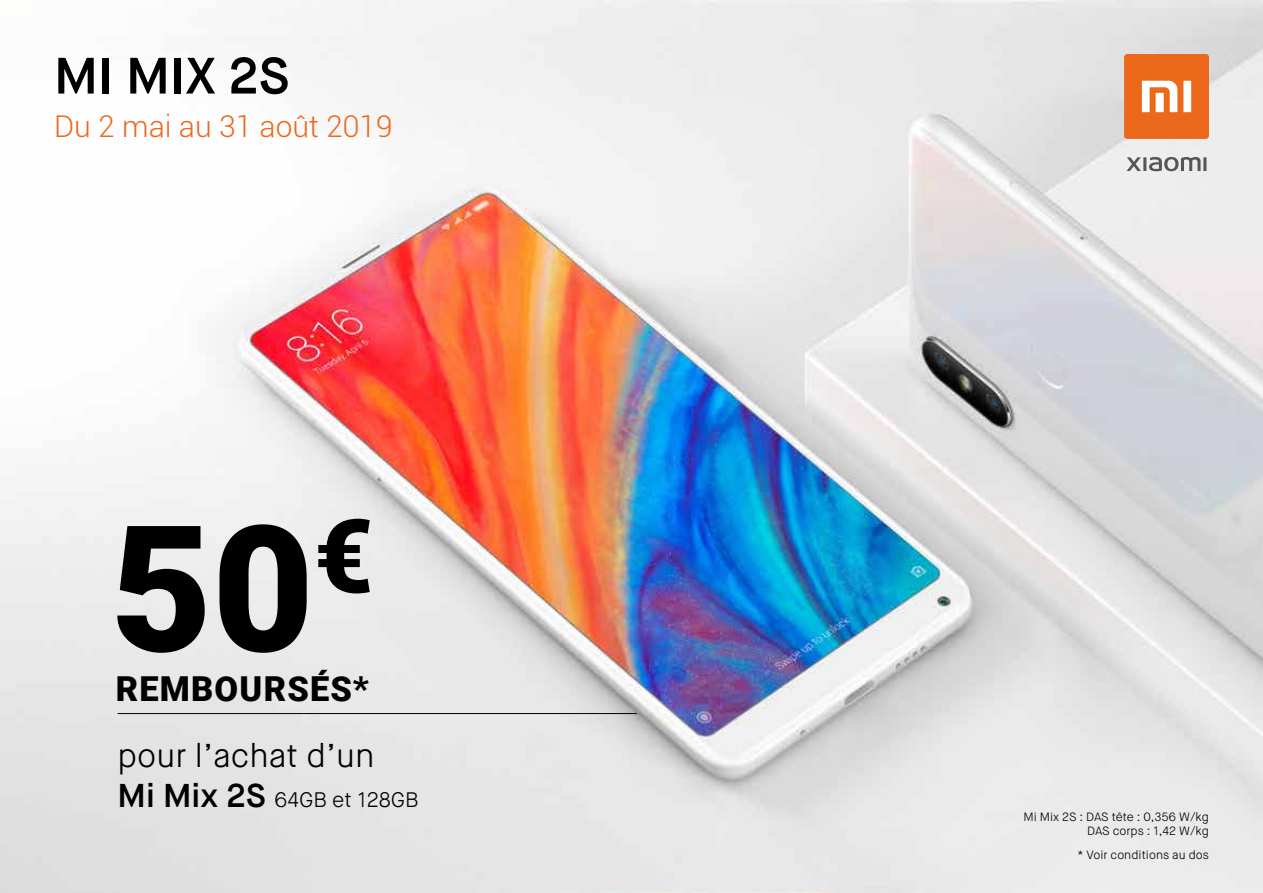
<style>
.page{position:relative;width:1263px;height:893px;background:#fff}
.page>*{position:absolute;margin:0;border:0;box-sizing:border-box;transform-origin:0 0}
.t1{font:900 175.8px "Roboto";color:#000}
.t2{font:600 51px "Maison Neue";color:#000}
.t3{font:900 34.35px "Roboto";letter-spacing:.035em;color:#000}
.t4{font:300 33px "Maison Neue";color:#000}
.t5{font:300 30px "Roboto";color:#ec691c}
.t6{font:300 21px "Maison Neue";color:#000}
.t7{font:300 12px/14.4px "Maison Neue";color:#000;text-align:right}
.s1{font-weight:600;font-size:33px}
</style>
<div class="page">
<img style="left:0;top:0;width:1263px;height:893px">
<div style="left:1124px;top:54px;width:85px;height:85px;background:#ec691c;border-radius:3px"></div>
<div style="left:1183px;top:81px;width:8px;height:31px;background:#fff"></div>
<svg style="left:1142px;top:81px;width:35px;height:31px"></svg>
<div style="left:1155px;top:93px;width:9px;height:19px;background:#fff"></div>
<svg style="left:1126px;top:157px;width:80px;height:14px"></svg>
<hr style="left:118px;top:713px;width:519px;height:1px;background:#000">
<h2 class="t2" style="left:54px;top:44px;width:237px">MI MIX 2S</h2>
<h3 class="t5" style="left:54px;top:106px;width:340px">Du 2 mai au 31 août 2019</h3>
<h1 class="t1" style="left:110px;top:465px;width:264px">50<sup>€</sup></h1>
<h3 class="t3" style="left:116px;top:664px;width:254px">REMBOURSÉS*</h3>
<h3 class="t4" style="left:118px;top:735px;width:259px">pour l’achat d’un</h3>
<h3 class="t6" style="left:118px;top:786px;width:303px"><span class="s1">Mi Mix 2S</span> 64GB et 128GB</h3>
<p class="t7" style="left:1023px;top:810px;width:187px">Mi Mix 2S : DAS tête : 0,356 W/kg<br>DAS corps : 1,42 W/kg</p>
<p class="t7" style="left:1077px;top:848px;width:133px">* Voir conditions au dos</p>
</div>
